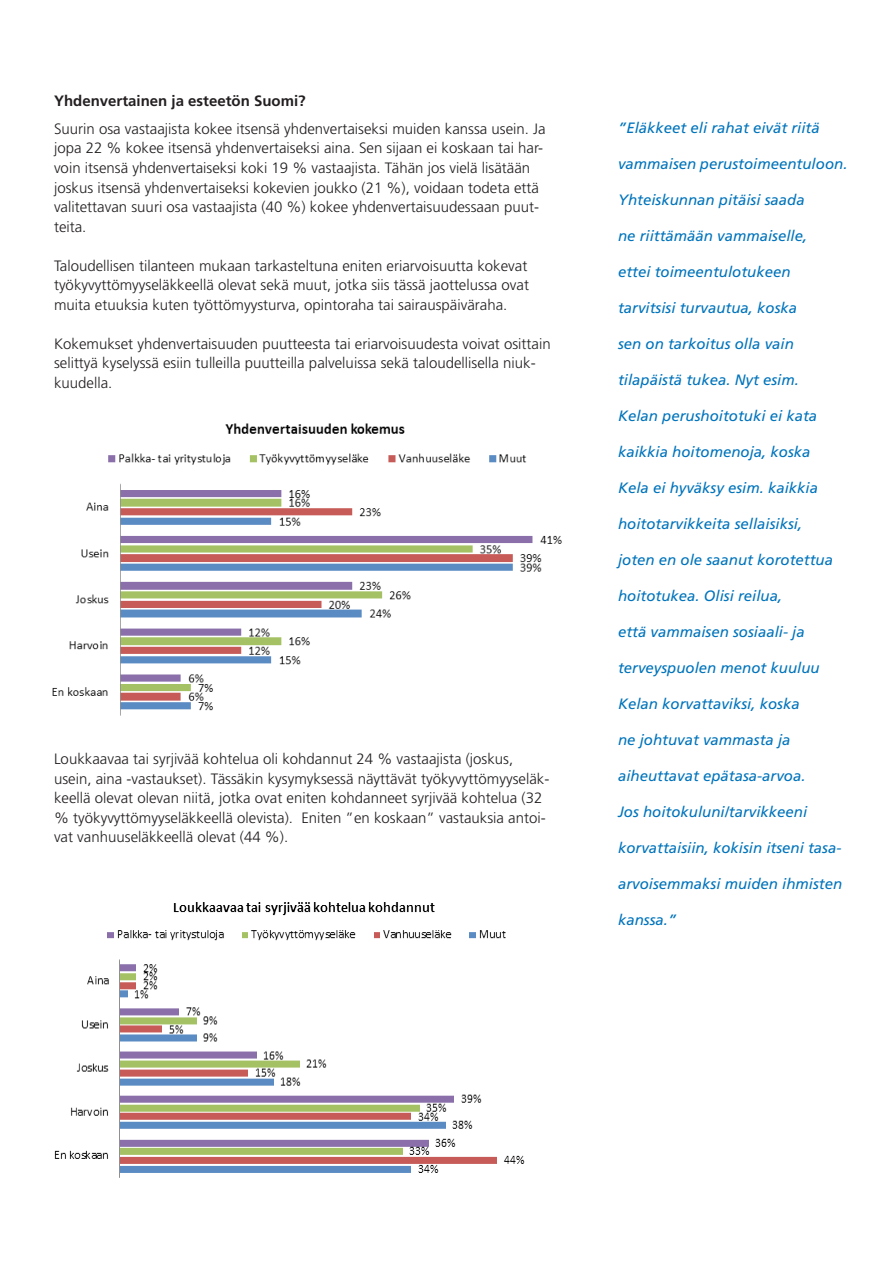
<style>
.page{position:relative;width:893px;height:1263px;background:#fff}
.page>*{position:absolute;margin:0;border:0;box-sizing:border-box;transform-origin:0 0}
.t1{font:300 15px/19.5px "Frutiger LT Std";color:#231f20}
.t2{font:italic 15px "Frutiger LT Std";color:#0074bc}
.väliotsikko{font:700 15px "Frutiger LT Std";color:#231f20}
</style>
<div class="page">
<img style="left:52px;top:423px;width:510px;height:293px">
<img style="left:54px;top:902px;width:471px;height:276px">
<p class="väliotsikko" style="left:54px;top:92px;width:253px">Yhdenvertainen ja esteetön Suomi?</p>
<p class="t1" style="left:54px;top:119px;width:493px">Suurin osa vastaajista kokee itsensä yhdenvertaiseksi muiden kanssa usein. Ja jopa 22 % kokee itsensä yhdenvertaiseksi aina. Sen sijaan ei koskaan tai har&shy;voin itsensä yhdenvertaiseksi koki 19 % vastaajista. Tähän jos vielä lisätään joskus itsensä yhdenvertaiseksi kokevien joukko (21 %), voidaan todeta että valitettavan suuri osa vastaajista (40 %) kokee yhdenvertaisuudessaan puut&shy;teita.</p>
<p class="t1" style="left:54px;top:256px;width:476px;text-align:justify">Taloudellisen tilanteen mukaan tarkasteltuna eniten eriarvoisuutta kokevat työkyvyttömyyseläkkeellä olevat sekä muut, jotka siis tässä jaottelussa ovat muita etuuksia kuten työttömyysturva, opintoraha tai sairauspäiväraha.</p>
<p class="t1" style="left:54px;top:334px;width:498px">Kokemukset yhdenvertaisuuden puutteesta tai eriarvoisuudesta voivat osittain selittyä kyselyssä esiin tulleilla puutteilla palveluissa sekä taloudellisella niuk&shy;kuudella.</p>
<p class="t1" style="left:54px;top:750px;width:497px">Loukkaavaa tai syrjivää kohtelua oli kohdannut 24 % vastaajista (joskus, usein, aina -vastaukset). Tässäkin kysymyksessä näyttävät työkyvyttömyyseläk&shy;keellä olevat olevan niitä, jotka ovat eniten kohdanneet syrjivää kohtelua (32 % työkyvyttömyyseläkkeellä olevista). Eniten ”en koskaan” vastauksia antoi&shy;vat vanhuuseläkkeellä olevat (44 %).</p>
<p class="t2" style="left:618px;top:119px;width:203px">”Eläkkeet eli rahat eivät riitä</p>
<p class="t2" style="left:618px;top:155px;width:231px">vammaisen perustoimeentuloon.</p>
<p class="t2" style="left:618px;top:191px;width:188px">Yhteiskunnan pitäisi saada</p>
<p class="t2" style="left:618px;top:227px;width:191px">ne riittämään vammaiselle,</p>
<p class="t2" style="left:618px;top:263px;width:174px">ettei toimeentulotukeen</p>
<p class="t2" style="left:618px;top:299px;width:181px">tarvitsisi turvautua, koska</p>
<p class="t2" style="left:618px;top:335px;width:177px">sen on tarkoitus olla vain</p>
<p class="t2" style="left:618px;top:371px;width:182px">tilapäistä tukea. Nyt esim.</p>
<p class="t2" style="left:618px;top:407px;width:201px">Kelan perushoitotuki ei kata</p>
<p class="t2" style="left:618px;top:443px;width:194px">kaikkia hoitomenoja, koska</p>
<p class="t2" style="left:618px;top:479px;width:202px">Kela ei hyväksy esim. kaikkia</p>
<p class="t2" style="left:618px;top:515px;width:186px">hoitotarvikkeita sellaisiksi,</p>
<p class="t2" style="left:618px;top:551px;width:217px">joten en ole saanut korotettua</p>
<p class="t2" style="left:618px;top:587px;width:166px">hoitotukea. Olisi reilua,</p>
<p class="t2" style="left:618px;top:623px;width:188px">että vammaisen sosiaali- ja</p>
<p class="t2" style="left:618px;top:659px;width:203px">terveyspuolen menot kuuluu</p>
<p class="t2" style="left:618px;top:695px;width:183px">Kelan korvattaviksi, koska</p>
<p class="t2" style="left:618px;top:731px;width:174px">ne johtuvat vammasta ja</p>
<p class="t2" style="left:618px;top:767px;width:189px">aiheuttavat epätasa-arvoa.</p>
<p class="t2" style="left:618px;top:803px;width:191px">Jos hoitokuluni/tarvikkeeni</p>
<p class="t2" style="left:618px;top:839px;width:225px">korvattaisiin, kokisin itseni tasa-</p>
<p class="t2" style="left:618px;top:875px;width:226px">arvoisemmaksi muiden ihmisten</p>
<p class="t2" style="left:618px;top:911px;width:60px">kanssa.”</p>
</div>
